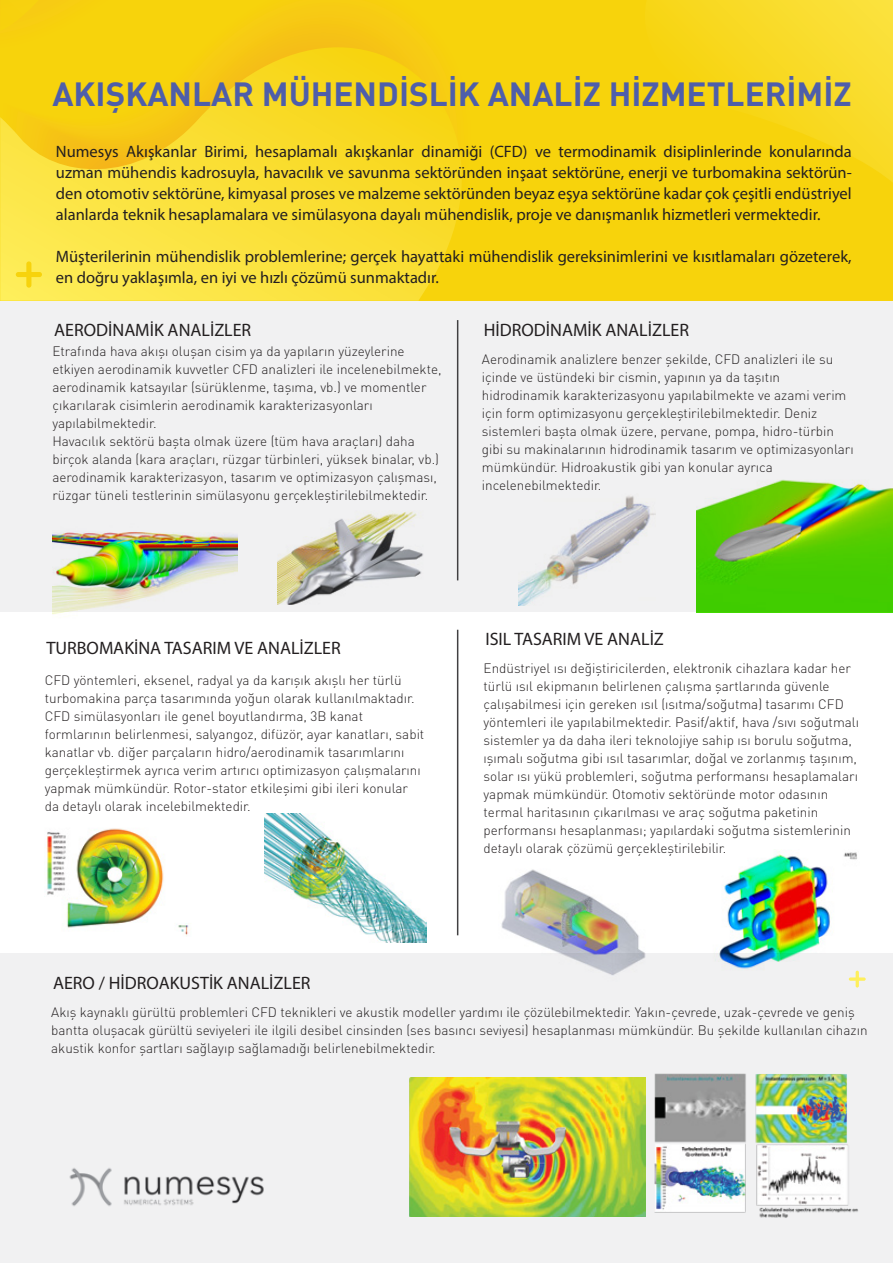
<style>
.page{position:relative;width:893px;height:1263px;background:#fff}
.page>*{position:absolute;margin:0;border:0;box-sizing:border-box;transform-origin:0 0}
.t1{font:700 33.15px "DIN Pro";color:#4e5eaa}
.t2{font:18px "Myriad Pro";color:#231f20}
.t3{font:16.5px/21px "Myriad Pro";color:#231f20;text-align:justify}
.t4{font:300 13.5px/18px "DIN Pro";color:#231f20}
</style>
<div class="page">
<div style="left:0;top:301px;width:893px;height:311px;background:#f1f1f2"></div>
<div style="left:0;top:953px;width:893px;height:310px;background:#f1f1f2"></div>
<div style="left:0;top:0;width:893px;height:301px;background:#f7d30c"></div>
<svg style="left:0;top:239px;width:451px;height:62px;background:#fbe341"></svg>
<svg style="left:0;top:0;width:893px;height:239px"></svg>
<svg style="left:16px;top:261px;width:26px;height:27px"></svg>
<svg style="left:860px;top:977px;width:6px;height:4px"></svg>
<img style="left:69px;top:1168px;width:195px;height:38px">
<img style="left:53px;top:532px;width:185px;height:83px">
<img style="left:277px;top:511px;width:146px;height:94px">
<img style="left:518px;top:496px;width:137px;height:109px">
<img style="left:409px;top:1077px;width:236px;height:139px">
<img style="left:654px;top:1074px;width:204px;height:144px">
<hr style="left:457px;top:320px;width:1px;height:260px;background:#414042">
<hr style="left:457px;top:630px;width:1px;height:305px;background:#414042">
<img style="left:501px;top:869px;width:145px;height:107px">
<img style="left:719px;top:851px;width:141px;height:136px">
<img style="left:265px;top:813px;width:161px;height:129px">
<img style="left:46px;top:828px;width:143px;height:108px">
<img style="left:697px;top:479px;width:196px;height:133px">
<h1 class="t1" style="left:52px;top:71px;width:801px">AKIŞKANLAR MÜHENDİSLİK ANALİZ HİZMETLERİMİZ</h1>
<p class="t3" style="left:56px;top:140px;width:797px">Numesys Akışkanlar Birimi, hesaplamalı akışkanlar dinamiği (CFD) ve termodinamik disiplinlerinde konularında uzman mühendis kadrosuyla, havacılık ve savunma sektöründen inşaat sektörüne, enerji ve turbomakina sektörün&shy;den otomotiv sektörüne, kimyasal proses ve malzeme sektöründen beyaz eşya sektörüne kadar çok çeşitli endüstriyel alanlarda teknik hesaplamalara ve simülasyona dayalı mühendislik, proje ve danışmanlık hizmetleri vermektedir.</p>
<p class="t3" style="left:56px;top:245px;width:797px">Müşterilerinin mühendislik problemlerine; gerçek hayattaki mühendislik gereksinimlerini ve kısıtlamaları gözeterek, en doğru yaklaşımla, en iyi ve hızlı çözümü sunmaktadır.</p>
<h2 class="t2" style="left:54px;top:319px;width:199px">AERODİNAMİK ANALİZLER</h2>
<p class="t4" style="left:52px;top:342px;width:391px">Etrafında hava akışı oluşan cisim ya da yapıların yüzeylerine etkiyen aerodinamik kuvvetler CFD analizleri ile incelenebilmekte, aerodinamik katsayılar (sürüklenme, taşıma, vb.) ve momentler çıkarılarak cisimlerin aerodinamik karakterizasyonları yapılabilmektedir.<br>Havacılık sektörü başta olmak üzere (tüm hava araçları) daha birçok alanda (kara araçları, rüzgar türbinleri, yüksek binalar, vb.) aerodinamik karakterizasyon, tasarım ve optimizasyon çalışması, rüzgar tüneli testlerinin simülasyonu gerçekleştirilebilmektedir.</p>
<h2 class="t2" style="left:484px;top:319px;width:207px">HİDRODİNAMİK ANALİZLER</h2>
<p class="t4" style="left:482px;top:349px;width:373px">Aerodinamik analizlere benzer şekilde, CFD analizleri ile su içinde ve üstündeki bir cismin, yapının ya da taşıtın hidrodinamik karakterizasyonu yapılabilmekte ve azami verim için form optimizasyonu gerçekleştirilebilmektedir. Deniz sistemleri başta olmak üzere, pervane, pompa, hidro-türbin gibi su makinalarının hidrodinamik tasarım ve optimizasyonları mümkündür. Hidroakustik gibi yan konular ayrıca incelenebilmektedir.</p>
<h2 class="t2" style="left:47px;top:637px;width:296px">TURBOMAKİNA TASARIM VE ANALİZLER</h2>
<p class="t4" style="left:45px;top:670px;width:381px">CFD yöntemleri, eksenel, radyal ya da karışık akışlı her türlü turbomakina parça tasarımında yoğun olarak kullanılmaktadır.<br>CFD simülasyonları ile genel boyutlandırma, 3B kanat formlarının belirlenmesi, salyangoz, difüzör, ayar kanatları, sabit kanatlar vb. diğer parçaların hidro/aerodinamik tasarımlarını gerçekleştirmek ayrıca verim artırıcı optimizasyon çalışmalarını yapmak mümkündür. Rotor-stator etkileşimi gibi ileri konular da detaylı olarak incelebilmektedir.</p>
<h2 class="t2" style="left:53px;top:972px;width:259px">AERO / HİDROAKUSTİK ANALİZLER</h2>
<h2 class="t2" style="left:485px;top:628px;width:180px">ISIL TASARIM VE ANALİZ</h2>
<p class="t4" style="left:484px;top:658px;width:377px">Endüstriyel ısı değiştiricilerden, elektronik cihazlara kadar her türlü ısıl ekipmanın belirlenen çalışma şartlarında güvenle çalışabilmesi için gereken ısıl (ısıtma/soğutma) tasarımı CFD yöntemleri ile yapılabilmektedir. Pasif/aktif, hava /sıvı soğutmalı sistemler ya da daha ileri teknolojiye sahip ısı borulu soğutma, ışımalı soğutma gibi ısıl tasarımlar, doğal ve zorlanmış taşınım, solar ısı yükü problemleri, soğutma performansı hesaplamaları yapmak mümkündür. Otomotiv sektöründe motor odasının termal haritasının çıkarılması ve araç soğutma paketinin performansı hesaplanması; yapılardaki soğutma sistemlerinin detaylı olarak çözümü gerçekleştirilebilir.</p>
<p class="t4" style="left:51px;top:1002px;width:818px">Akış kaynaklı gürültü problemleri CFD teknikleri ve akustik modeller yardımı ile çözülebilmektedir. Yakın-çevrede, uzak-çevrede ve geniş bantta oluşacak gürültü seviyeleri ile ilgili desibel cinsinden (ses basıncı seviyesi) hesaplanması mümkündür. Bu şekilde kullanılan cihazın akustik konfor şartları sağlayıp sağlamadığı belirlenebilmektedir.</p>
</div>
